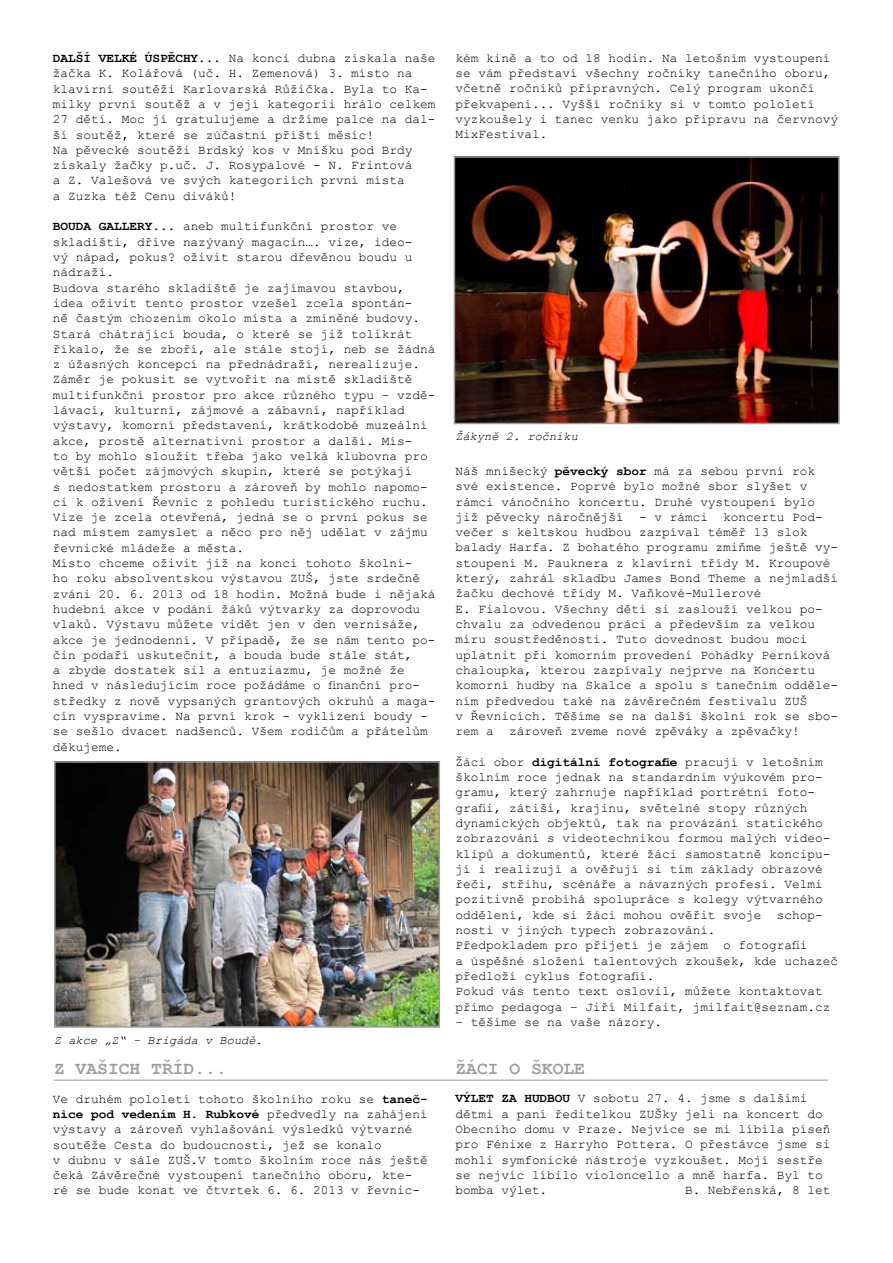
<style>
.page{position:relative;width:893px;height:1263px;background:#fff}
.page>*{position:absolute;margin:0;border:0;box-sizing:border-box;transform-origin:0 0}
.t1{font:700 18px "Courier New";color:#9c9d9f}
.t2{font:12.75px/15.3px "Courier New";color:#000}
.t3{font:700 12.75px "Courier New";color:#000}
.t4{font:italic 12px "Courier New";color:#000}
.s1{font-weight:700}
</style>
<div class="page">
<img style="left:57px;top:764px;width:380px;height:261px">
<div style="left:54px;top:761px;width:386px;height:267px;border:2px solid #9c9d9f"></div>
<img style="left:457px;top:159px;width:380px;height:262px">
<div style="left:454px;top:156px;width:386px;height:268px;border:2px solid #9c9d9f"></div>
<hr style="left:54px;top:1080px;width:774px;height:1px;background:#9c9d9f">
<p class="t3" style="left:53px;top:50px;width:55px">DALŠÍ velk</p>
<p class="t3" style="left:129px;top:50px;width:32px">É úspěch</p>
<p class="t2" style="left:53px;top:50px;width:384px;text-indent:138px"><span class="s1">Y...</span> Na konci dubna získala naše žačka K. Kolářová (uč. H. Zemenová) 3. místo na klavírní soutěži Karlovarská Růžička. Byla to Ka&shy;milky první soutěž a v její kategorii hrálo celkem 27 dětí. Moc jí gratulujeme a držíme palce na dal&shy;ší soutěž, které se zúčastní příští měsíc!<br>Na pěvecké soutěži Brdský kos v Mníšku pod Brdy získaly žačky p.uč. J. Rosypalové - N. Frintová<br>a Z. Valešová ve svých kategoriích první místa<br>a Zuzka též Cenu diváků!</p>
<p class="t2" style="left:53px;top:218px;width:384px"><span class="s1">BOUDA GALLERY...</span> aneb multifunkční prostor ve skladišti, dříve nazývaný magacín…. vize, ideo-<br>vý nápad, pokus? oživit starou dřevěnou boudu u nádraží.<br>Budova starého skladiště je zajímavou stavbou, idea oživit tento prostor vzešel zcela spontán-<br>ně častým chozením okolo místa a zmíněné budovy.<br>Stará chátrající bouda, o které se již tolikrát říkalo, že se zboří, ale stále stojí, neb se žádná z úžasných koncepcí na přednádraží, nerealizuje.<br>Záměr je pokusit se vytvořit na místě skladiště multifunkční prostor pro akce různého typu – vzdě&shy;lávací, kulturní, zájmové a zábavní, například výstavy, komorní představení, krátkodobé muzeální akce, prostě alternativní prostor a další. Mís-<br>to by mohlo sloužit třeba jako velká klubovna pro větší počet zájmových skupin, které se potýkají<br>s nedostatkem prostoru a zároveň by mohlo napomo&shy;ci k oživení Řevnic z pohledu turistického ruchu.<br>Vize je zcela otevřená, jedná se o první pokus se nad místem zamyslet a něco pro něj udělat v zájmu řevnické mládeže a města.<br>Místo chceme oživit již na konci tohoto školní-<br>ho roku absolventskou výstavou ZUŠ, jste srdečně zváni 20. 6. 2013 od 18 hodin. Možná bude i nějaká hudební akce v podání žáků výtvarky za doprovodu vlaků. Výstavu můžete vidět jen v den vernisáže, akce je jednodenní. V případě, že se nám tento po&shy;čin podaří uskutečnit, a bouda bude stále stát,<br>a zbyde dostatek sil a entuziazmu, je možné že hned v následujícím roce požádáme o finanční pro&shy;středky z nově vypsaných grantových okruhů a maga&shy;cín vyspravíme. Na první krok - vyklízení boudy - se sešlo dvacet nadšenců. Všem rodičům a přátelům děkujeme.</p>
<p class="t4" style="left:54px;top:1031px;width:210px">Z akce „Z“ - Brigáda v Boudě.</p>
<h1 class="t1" style="left:54px;top:1057px;width:174px">Z VAŠICH TŘÍD...</h1>
<p class="t2" style="left:53px;top:1090px;width:376px">Ve druhém pololetí tohoto školního roku se <span class="s1">taneč&shy;nice pod vedením H. Rubkové</span> předvedly na zahájení výstavy a zároveň vyhlašování výsledků výtvarné soutěže Cesta do budoucnosti, jež se konalo<br>v dubnu v sále ZUŠ.V tomto školním roce nás ještě čeká Závěrečné vystoupení tanečního oboru, kte&shy;ré se bude konat ve čtvrtek 6. 6. 2013 v řevnic-</p>
<p class="t2" style="left:455px;top:50px;width:384px">kém kině a to od 18 hodin. Na letošním vystoupení se vám představí všechny ročníky tanečního oboru, včetně ročníků přípravných. Celý program ukončí překvapení... Vyšší ročníky si v tomto pololetí vyzkoušely i tanec venku jako přípravu na červnový MixFestival.</p>
<p class="t4" style="left:455px;top:428px;width:124px">Žákyně 2. ročníku</p>
<p class="t2" style="left:455px;top:463px;width:384px">Náš mníšecký <span class="s1">pěvecký sbor</span> má za sebou první rok své existence. Poprvé bylo možné sbor slyšet v rámci vánočního koncertu. Druhé vystoupení bylo již pěvecky náročnější - v rámci koncertu Pod&shy;večer s keltskou hudbou zazpíval téměř 13 slok balady Harfa. Z bohatého programu zmiňme ještě vy&shy;stoupení M. Pauknera z klavírní třídy M. Kroupové který, zahrál skladbu James Bond Theme a nejmladší žačku dechové třídy M. Vaňkové-Mullerové<br>E. Fialovou. Všechny děti si zaslouží velkou po&shy;chvalu za odvedenou práci a především za velkou míru soustředěnosti. Tuto dovednost budou moci uplatnit při komorním provedení Pohádky Perníková chaloupka, kterou zazpívaly nejprve na Koncertu komorní hudby na Skalce a spolu s tanečním odděle&shy;ním předvedou také na závěrečném festivalu ZUŠ<br>v Řevnicích. Těšíme se na další školní rok se sbo&shy;rem a zároveň zveme nové zpěváky a zpěvačky!</p>
<p class="t2" style="left:455px;top:754px;width:384px">Žáci obor <span class="s1">digitální fotografie</span> pracují v letošním školním roce jednak na standardním výukovém pro&shy;gramu, který zahrnuje například portrétní foto&shy;grafii, zátiší, krajinu, světelné stopy různých dynamických objektů, tak na provázání statického zobrazování s videotechnikou formou malých video&shy;klipů a dokumentů, které žáci samostatně koncipu&shy;jí i realizují a ověřují si tím základy obrazové řeči, střihu, scénáře a návazných profesí. Velmi pozitivně probíhá spolupráce s kolegy výtvarného oddělení, kde si žáci mohou ověřit svoje schop&shy;nosti v jiných typech zobrazování.<br>Předpokladem pro přijetí je zájem o fotografii<br>a úspěšné složení talentových zkoušek, kde uchazeč předloží cyklus fotografií.<br>Pokud vás tento text oslovil, můžete kontaktovat přímo pedagoga – Jiří Milfait, jmilfait@seznam.cz</p>
<p class="t2" style="left:455px;top:1014px;width:208px">– těšíme se na vaše názory.</p>
<h1 class="t1" style="left:455px;top:1057px;width:131px">ŽÁCI O ŠKOLE</h1>
<p class="t2" style="left:455px;top:1090px;width:376px"><span class="s1">VÝLET ZA HUDBOU</span> V sobotu 27. 4. jsme s dalšími dětmi a paní ředitelkou ZUŠky jeli na koncert do Obecního domu v Praze. Nejvíce se mi líbila píseň pro Fénixe z Harryho Pottera. O přestávce jsme si mohli symfonické nástroje vyzkoušet. Mojí sestře se nejvíc líbilo violoncello a mně harfa. Byl to bomba výlet.</p>
<p class="t2" style="left:685px;top:1182px;width:147px">B. Nebřenská, 8 let</p>
</div>
